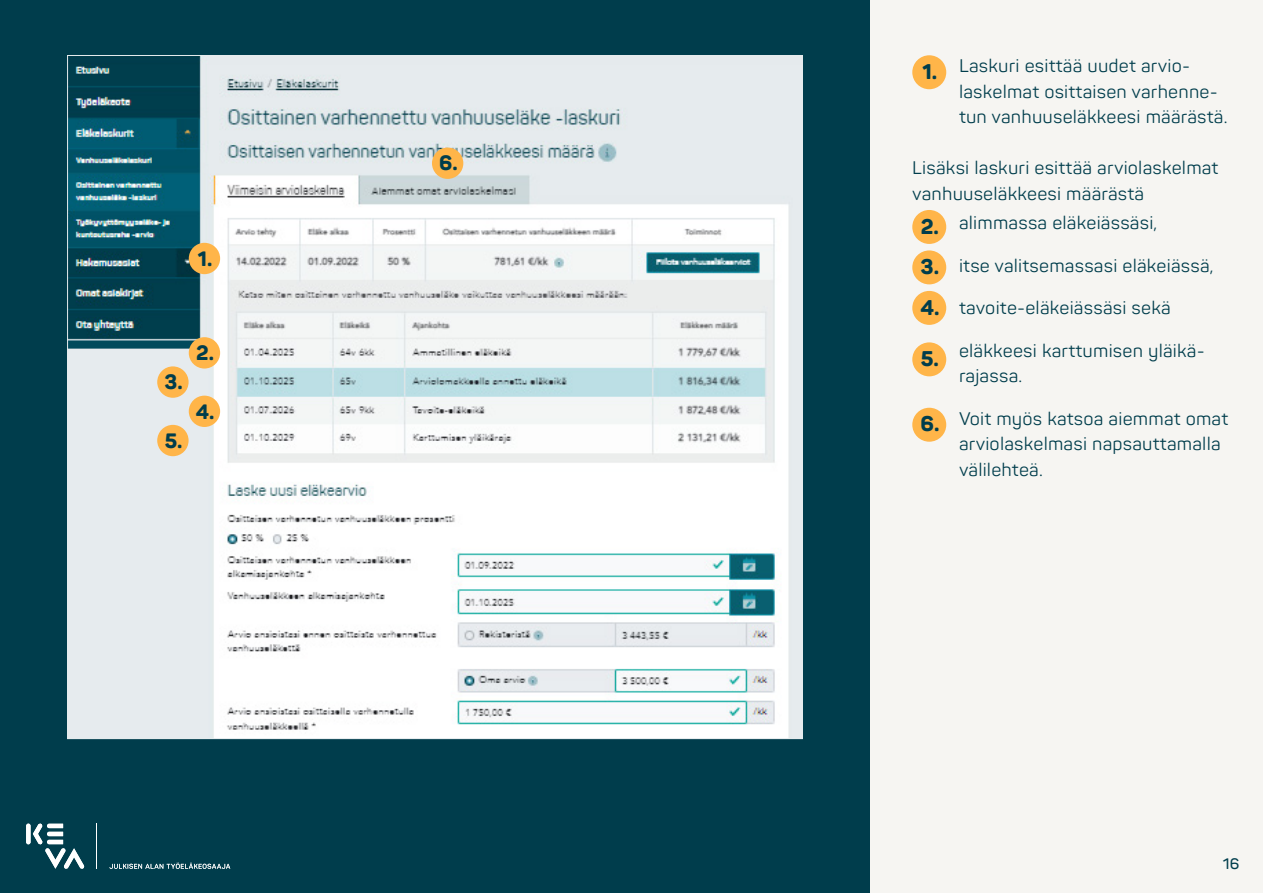
<style>
.page{position:relative;width:1263px;height:893px;background:#fff}
.page>*{position:absolute;margin:0;border:0;box-sizing:border-box;transform-origin:0 0}
.numero1{font:800 21px "Panton";color:#003d4c}
.numero2{font:800 20.55px "Panton";color:#003d4c}
.Leipis_sisennetty{font:18px/25.5px "Panton";letter-spacing:.01em;color:#003d4c}
.Leipis{font:18px/25.5px "Panton";letter-spacing:.01em;color:#003d4c}
.t1{font:600 15px "Panton";color:#003d4c}
</style>
<div class="page">
<div style="left:848px;top:0;width:415px;height:893px;background:#f6f5f2"></div>
<div style="left:0;top:0;width:869px;height:893px;background:#003d4c"></div>
<img style="left:69px;top:57px;width:732px;height:680px">
<div style="left:912px;top:55px;width:34px;height:34px;background:#ffb549;border-radius:50%"></div>
<div style="left:912px;top:210px;width:34px;height:34px;background:#ffb549;border-radius:50%"></div>
<div style="left:912px;top:250px;width:34px;height:34px;background:#ffb549;border-radius:50%"></div>
<div style="left:912px;top:291px;width:34px;height:34px;background:#ffb549;border-radius:50%"></div>
<div style="left:912px;top:342px;width:34px;height:34px;background:#ffb549;border-radius:50%"></div>
<div style="left:912px;top:408px;width:34px;height:34px;background:#ffb549;border-radius:50%"></div>
<div style="left:189px;top:243px;width:31px;height:31px;background:#ffb549;border-radius:50%"></div>
<div style="left:432px;top:148px;width:31px;height:31px;background:#ffb549;border-radius:50%"></div>
<div style="left:157px;top:366px;width:32px;height:32px;background:#ffb549;border-radius:50%"></div>
<div style="left:189px;top:396px;width:31px;height:31px;background:#ffb549;border-radius:50%"></div>
<div style="left:189px;top:337px;width:31px;height:32px;background:#ffb549;border-radius:50%"></div>
<div style="left:157px;top:425px;width:32px;height:31px;background:#ffb549;border-radius:50%"></div>
<svg style="left:26px;top:823px;width:58px;height:46px"></svg>
<svg style="left:109px;top:863px;width:121px;height:6px"></svg>
<hr style="left:97px;top:824px;width:1px;height:45px;background:#fff">
<p class="numero2" style="left:198px;top:245px;width:16px">1.</p>
<p class="numero2" style="left:165px;top:369px;width:20px">3.</p>
<p class="numero2" style="left:165px;top:427px;width:19px">5.</p>
<p class="numero2" style="left:196px;top:340px;width:19px">2.</p>
<p class="numero2" style="left:196px;top:398px;width:20px">4.</p>
<p class="numero2" style="left:439px;top:150px;width:20px">6.</p>
<p class="Leipis_sisennetty" style="left:959px;top:53px;width:270px">Laskuri esittää uudet arvio&shy;laskelmat osittaisen varhenne&shy;tun vanhuuseläkkeesi määrästä.</p>
<p class="Leipis" style="left:912px;top:155px;width:308px">Lisäksi laskuri esittää arviolaskelmat vanhuuseläkkeesi määrästä</p>
<p class="Leipis_sisennetty" style="left:959px;top:210px;width:200px">alimmassa eläkeiässäsi,</p>
<p class="Leipis_sisennetty" style="left:959px;top:253px;width:256px">itse valitsemassasi eläkeiässä,</p>
<p class="Leipis_sisennetty" style="left:959px;top:295px;width:213px">tavoite-eläkeiässäsi sekä</p>
<p class="Leipis_sisennetty" style="left:959px;top:338px;width:245px">eläkkeesi karttumisen yläikä&shy;rajassa.</p>
<p class="Leipis_sisennetty" style="left:959px;top:406px;width:271px">Voit myös katsoa aiemmat omat arviolaskelmasi napsauttamalla välilehteä.</p>
<p class="numero1" style="left:922px;top:58px;width:16px">1.</p>
<p class="numero1" style="left:921px;top:213px;width:20px">2.</p>
<p class="numero1" style="left:920px;top:253px;width:20px">3.</p>
<p class="numero1" style="left:920px;top:294px;width:21px">4.</p>
<p class="numero1" style="left:921px;top:345px;width:20px">5.</p>
<p class="numero1" style="left:920px;top:411px;width:21px">6.</p>
<p class="t1" style="left:1223px;top:854px;width:18px">16</p>
</div>
